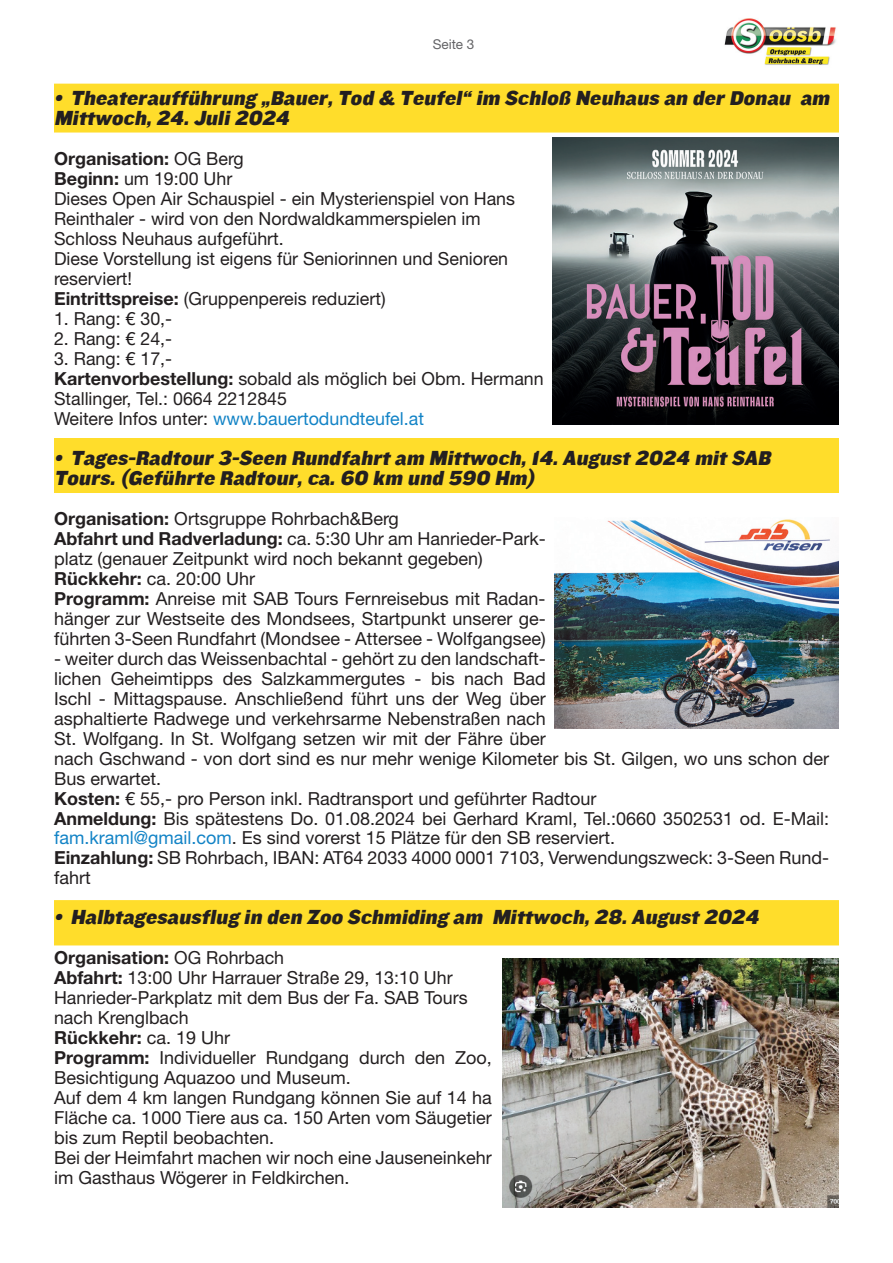
<style>
.page{position:relative;width:893px;height:1263px;background:#fff}
.page>*{position:absolute;margin:0;border:0;box-sizing:border-box;transform-origin:0 0}
.t1{font:italic 500 21px/20px "Knock 72";color:#231f20}
.t2{font:18px/20px "Helvetica Neue LT Std";color:#231f20}
.t3{font:13.5px "Helvetica Neue LT Std";color:#636366}
.s1{font-weight:700}
.s2{color:#1283c6}
</style>
<div class="page">
<img style="left:724px;top:18px;width:112px;height:47px">
<div style="left:54px;top:438px;width:785px;height:55px;background:#ffdd2b"></div>
<div style="left:54px;top:84px;width:785px;height:49px;background:#ffdd2b;border:2px solid #ffdd2b"></div>
<img style="left:553px;top:137px;width:286px;height:287px">
<img style="left:554px;top:519px;width:285px;height:210px">
<div style="left:54px;top:900px;width:785px;height:45px;background:#ffdd2b;border:2px solid #ffdd2b"></div>
<img style="left:502px;top:958px;width:337px;height:249px">
<p class="t3" style="left:433px;top:36px;width:43px">Seite 3</p>
<p class="t1" style="left:54px;top:88px;width:777px">• Theateraufführung „Bauer, Tod &amp; Teufel“ im Schloß Neuhaus an der Donau am<br>Mittwoch, 24. Juli 2024</p>
<p class="t2" style="left:54px;top:148px;width:463px"><span class="s1">Organisation:</span> OG Berg<br><span class="s1">Beginn:</span> um 19:00 Uhr<br>Dieses Open Air Schauspiel - ein Mysterienspiel von Hans Reinthaler - wird von den Nordwaldkammerspielen im Schloss Neuhaus aufgeführt.<br>Diese Vorstellung ist eigens für Seniorinnen und Senioren reserviert!<br><span class="s1">Eintrittspreise:</span> (Gruppenpereis reduziert)</p>
<p class="t2" style="left:54px;top:308px;width:120px">1. Rang: € 30,-</p>
<p class="t2" style="left:54px;top:328px;width:120px">2. Rang: € 24,-</p>
<p class="t2" style="left:54px;top:348px;width:491px">3. Rang: € 17,-<br><span class="s1">Kartenvorbestellung:</span> sobald als möglich bei Obm. Hermann Stallinger, Tel.: 0664 2212845<br>Weitere Infos unter: <span class="s2">www.bauertodundteufel.at</span></p>
<p class="t1" style="left:54px;top:448px;width:718px">• Tages-Radtour 3-Seen Rundfahrt am Mittwoch, 14. August 2024 mit SAB<br>Tours. (Geführte Radtour, ca. 60 km und 590 Hm)</p>
<p class="t2" style="left:54px;top:508px;width:493px"><span class="s1">Organisation:</span> Ortsgruppe Rohrbach&amp;Berg<br><span class="s1">Abfahrt und Radverladung:</span> ca. 5:30 Uhr am Hanrieder-Park&shy;platz (genauer Zeitpunkt wird noch bekannt gegeben)<br><span class="s1">Rückkehr:</span> ca. 20:00 Uhr<br><span class="s1">Programm:</span> Anreise mit SAB Tours Fernreisebus mit Radan&shy;hänger zur Westseite des Mondsees, Startpunkt unserer ge&shy;führten 3-Seen Rundfahrt (Mondsee - Attersee - Wolfgangsee)</p>
<p class="t2" style="left:54px;top:648px;width:777px">- weiter durch das Weissenbachtal - gehört zu den landschaft-<br>lichen Geheimtipps des Salzkammergutes - bis nach Bad<br>Ischl - Mittagspause. Anschließend führt uns der Weg über<br>asphaltierte Radwege und verkehrsarme Nebenstraßen nach<br>St. Wolfgang. In St. Wolfgang setzen wir mit der Fähre über<br>nach Gschwand - von dort sind es nur mehr wenige Kilometer bis St. Gilgen, wo uns schon der Bus erwartet.<br><span class="s1">Kosten:</span> € 55,- pro Person inkl. Radtransport und geführter Radtour<br><span class="s1">Anmeldung:</span> Bis spätestens Do. 01.08.2024 bei Gerhard Kraml, Tel.:0660 3502531 od. E-Mail: <span class="s2">fam.kraml@gmail.com</span>. Es sind vorerst 15 Plätze für den SB reserviert.<br><span class="s1">Einzahlung:</span> SB Rohrbach, IBAN: AT64 2033 4000 0001 7103, Verwendungszweck: 3-Seen Rund&shy;fahrt</p>
<p class="t1" style="left:54px;top:908px;width:706px">• Halbtagesausflug in den Zoo Schmiding am Mittwoch, 28. August 2024</p>
<p class="t2" style="left:54px;top:948px;width:439px"><span class="s1">Organisation:</span> OG Rohrbach<br><span class="s1">Abfahrt:</span> 13:00 Uhr Harrauer Straße 29, 13:10 Uhr Hanrieder-Parkplatz mit dem Bus der Fa. SAB Tours nach Krenglbach<br><span class="s1">Rückkehr:</span> ca. 19 Uhr<br><span class="s1">Programm:</span> Individueller Rundgang durch den Zoo, Besichtigung Aquazoo und Museum.<br>Auf dem 4 km langen Rundgang können Sie auf 14 ha Fläche ca. 1000 Tiere aus ca. 150 Arten vom Säugetier bis zum Reptil beobachten.<br>Bei der Heimfahrt machen wir noch eine Jauseneinkehr im Gasthaus Wögerer in Feldkirchen.</p>
</div>
